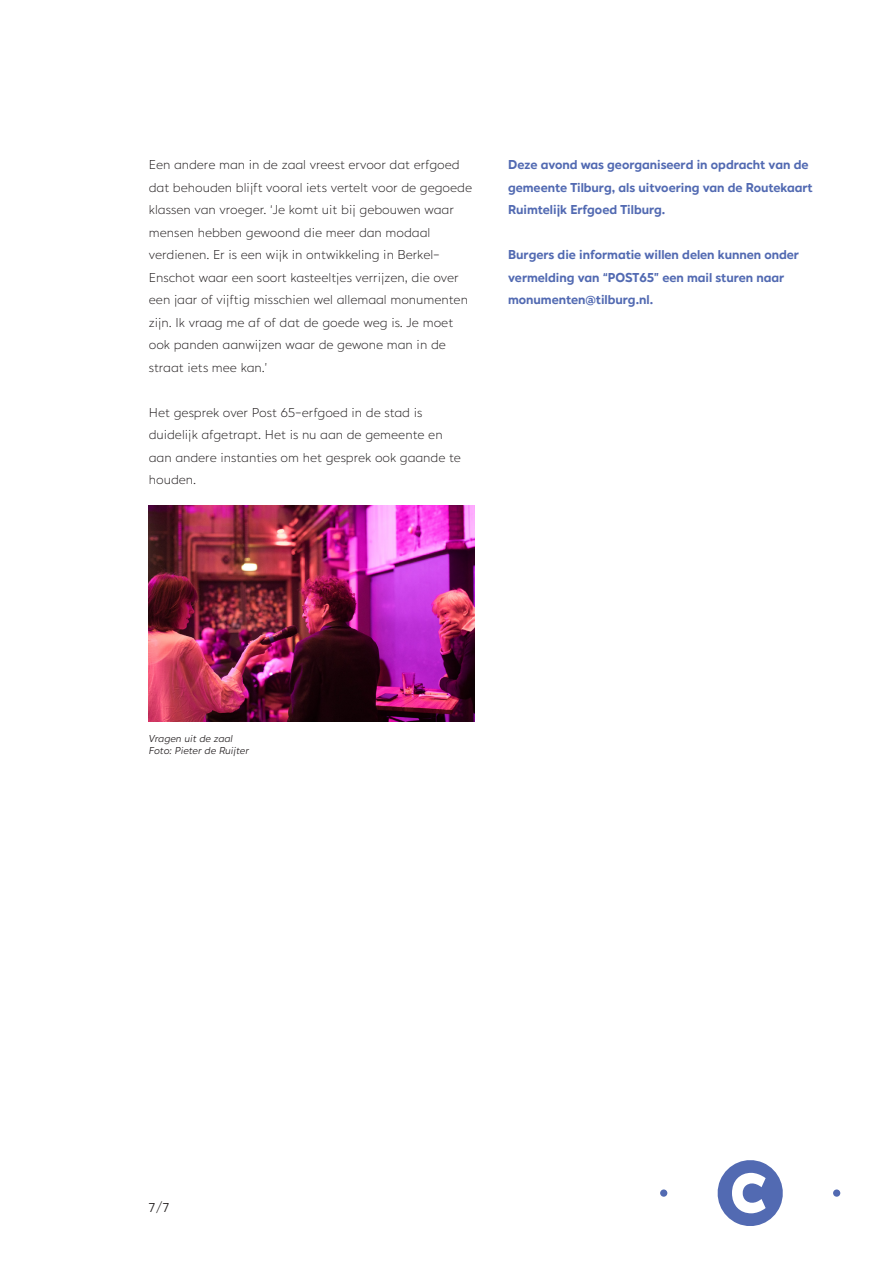
<style>
.page{position:relative;width:893px;height:1263px;background:#fff}
.page>*{position:absolute;margin:0;border:0;box-sizing:border-box;transform-origin:0 0}
.t1{font:300 13.5px/22.5px "Hartwell Alt";color:#231f20}
.Basisalinea_intro{font:700 13.5px/22.5px "Hartwell Alt";color:#526ab2}
.t2{font:13.5px "Hartwell Alt";color:#231f20}
.FOTO_bijschrift{font:italic 10.5px "Hartwell Alt";color:#231f20}
</style>
<div class="page">
<svg style="left:717px;top:1160px;width:66px;height:66px"></svg>
<div style="left:660px;top:1189px;width:7px;height:8px;background:#526ab2;border-radius:50%"></div>
<div style="left:833px;top:1189px;width:7px;height:8px;background:#526ab2;border-radius:50%"></div>
<img style="left:149px;top:505px;width:325px;height:217px">
<p class="t1" style="left:149px;top:155px;width:325px">Een andere man in de zaal vreest ervoor dat erfgoed dat behouden blijft vooral iets vertelt voor de gegoede klassen van vroeger. ‘Je komt uit bij gebouwen waar mensen hebben gewoond die meer dan modaal verdienen. Er is een wijk in ontwikkeling in Berkel-Enschot waar een soort kasteeltjes verrijzen, die over een jaar of vijftig misschien wel allemaal monumenten zijn. Ik vraag me af of dat de goede weg is. Je moet ook panden aanwijzen waar de gewone man in de straat iets mee kan.’</p>
<p class="t1" style="left:149px;top:402px;width:314px">Het gesprek over Post 65-erfgoed in de stad is duidelijk afgetrapt. Het is nu aan de gemeente en aan andere instanties om het gesprek ook gaande te houden.</p>
<p class="Basisalinea_intro" style="left:508px;top:155px;width:306px">Deze avond was georganiseerd in opdracht van de gemeente Tilburg, als uitvoering van de Routekaart<br>Ruimtelijk Erfgoed Tilburg.</p>
<p class="Basisalinea_intro" style="left:508px;top:245px;width:292px">Burgers die informatie willen delen kunnen onder vermelding van “POST65” een mail sturen naar monumenten@tilburg.nl.</p>
<p class="FOTO_bijschrift" style="left:149px;top:732px;width:86px">Vragen uit de zaal</p>
<p class="FOTO_bijschrift" style="left:149px;top:744px;width:102px">Foto: Pieter de Ruijter</p>
<p class="t2" style="left:149px;top:1200px;width:22px">7/7</p>
</div>
